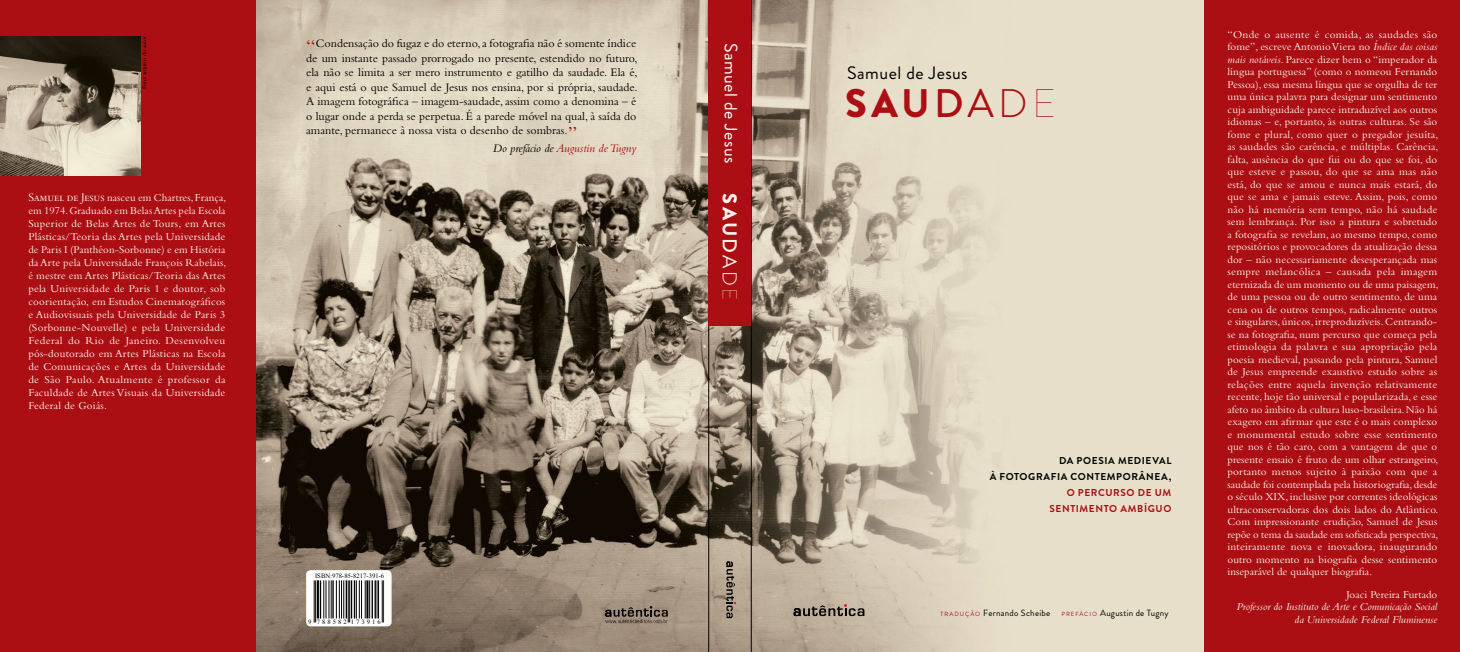
<style>
.page{position:relative;width:1460px;height:652px;background:#fff}
.page>*{position:absolute;margin:0;border:0;box-sizing:border-box;transform-origin:0 0}
.t1{font:900 39.9px "Brandon Grotesque";color:#ab0f14}
.t2{font:900 20px "Brandon Grotesque";color:#fef1eb}
.t3{font:18px "Brandon Grotesque";letter-spacing:.03em;color:#000}
.t4{font:18px "Brandon Grotesque";color:#fff}
.t5{font:12px/14.5px "Bembo Std";color:#000;text-align:justify}
.t6{font:italic 12px "Bembo Std";color:#ab0f14}
.t7{font:11px/12.5px "Bembo Std";letter-spacing:.01em;color:#fef1eb;text-align:justify}
.t8{font:italic 11px "Bembo Std";color:#fef1eb}
.t9{font:700 10px/16px "Brandon Grotesque";letter-spacing:.065em;color:#000;text-align:right}
.t10{font:700 10px/16px "Brandon Grotesque";letter-spacing:.06em;color:#ab0f14;text-align:right}
.t11{font:9px "Brandon Grotesque";letter-spacing:.03em;color:#000}
.t12{font:6.7px "Times New Roman";color:#000}
.t13{font:6.7px "Times New Roman";letter-spacing:.3em;color:#000}
.t14{font:6px "Bembo Std";color:#000}
.s1{font-style:italic}
.s2{font-size:20px;color:#ab0f14}
.s3{color:#000}
.s4{font-weight:700}
.s5{font-weight:500}
.s6{font-weight:400}
.s7{font-weight:300}
.s8{font-weight:100}
.s9{font-size:12px}
.s10{font-size:6px;color:#ab0f14}
</style>
<div class="page">
<img style="left:255px;top:0;width:950px;height:652px">
<svg style="left:793px;top:604px;width:71px;height:12px"></svg>
<svg style="left:726px;top:561px;width:10px;height:57px"></svg>
<hr style="left:708px;top:0;width:1px;height:652px;background:#000">
<hr style="left:751px;top:0;width:1px;height:652px;background:#000">
<div style="left:1205px;top:0;width:255px;height:652px;background:#ab0f14"></div>
<div style="left:0;top:0;width:255px;height:652px;background:#ab0f14"></div>
<div style="left:708px;top:0;width:43px;height:326px;background:#ab0f14"></div>
<img style="left:0;top:36px;width:140px;height:140px">
<svg style="left:306px;top:570px;width:86px;height:56px"></svg>
<hr style="left:315px;top:580px;width:1px;height:42px;background:#000">
<hr style="left:314px;top:580px;width:1px;height:42px;background:#000">
<hr style="left:317px;top:580px;width:2px;height:38px;background:#000">
<hr style="left:320px;top:580px;width:1px;height:38px;background:#000">
<hr style="left:331px;top:580px;width:1px;height:38px;background:#000">
<hr style="left:329px;top:580px;width:1px;height:38px;background:#000">
<hr style="left:326px;top:580px;width:1px;height:38px;background:#000">
<hr style="left:323px;top:580px;width:1px;height:38px;background:#000">
<hr style="left:332px;top:580px;width:2px;height:38px;background:#000">
<hr style="left:343px;top:580px;width:1px;height:38px;background:#000">
<hr style="left:341px;top:580px;width:1px;height:38px;background:#000">
<hr style="left:339px;top:580px;width:1px;height:38px;background:#000">
<hr style="left:336px;top:580px;width:1px;height:38px;background:#000">
<hr style="left:346px;top:580px;width:1px;height:38px;background:#000">
<hr style="left:349px;top:580px;width:1px;height:42px;background:#000">
<hr style="left:348px;top:580px;width:1px;height:42px;background:#000">
<hr style="left:354px;top:580px;width:1px;height:38px;background:#000">
<hr style="left:351px;top:580px;width:1px;height:38px;background:#000">
<hr style="left:365px;top:580px;width:1px;height:38px;background:#000">
<hr style="left:361px;top:580px;width:1px;height:38px;background:#000">
<hr style="left:359px;top:580px;width:1px;height:38px;background:#000">
<hr style="left:356px;top:580px;width:1px;height:38px;background:#000">
<hr style="left:366px;top:580px;width:2px;height:38px;background:#000">
<hr style="left:369px;top:580px;width:1px;height:38px;background:#000">
<hr style="left:374px;top:580px;width:2px;height:38px;background:#000">
<hr style="left:372px;top:580px;width:1px;height:38px;background:#000">
<hr style="left:383px;top:580px;width:1px;height:42px;background:#000">
<hr style="left:382px;top:580px;width:1px;height:42px;background:#000">
<hr style="left:378px;top:580px;width:1px;height:38px;background:#000">
<hr style="left:377px;top:580px;width:1px;height:38px;background:#000">
<svg style="left:605px;top:606px;width:63px;height:17px"></svg>
<p class="t7" style="left:1227px;top:28px;width:212px;text-align:left">“Onde o ausente é comida, as saudades são fome”, escreve Antonio Viera no <span class="s1">Índice das coisas mais notáveis</span>. Parece dizer bem o “imperador da língua portuguesa” (como o nomeou Fernando Pessoa), essa mesma língua que se orgulha de ter uma única palavra para designar um sentimento cuja ambiguidade parece intraduzível aos outros idiomas – e, portanto, às outras culturas. Se são fome e plural, como quer o pregador jesuíta, as saudades são carência, e múltiplas. Carência, falta, ausência do que fui ou do que se foi, do que esteve e passou, do que se ama mas não está, do que se amou e nunca mais estará, do que se ama e jamais esteve. Assim, pois, como não há memória sem tempo, não há saudade sem lembrança. Por isso a pintura e sobretudo a fotografia se revelam, ao mesmo tempo, como repositórios e provocadores da atualização dessa dor – não necessariamente desesperançada mas sempre melancólica – causada pela imagem eternizada de um momento ou de uma paisagem, de uma pessoa ou de outro sentimento, de uma cena ou de outros tempos, radicalmente outros e singulares, únicos, irreproduzíveis. Centrando&shy;se na fotografia, num percurso que começa pela etimologia da palavra e sua apropriação pela poesia medieval, passando pela pintura, Samuel de Jesus empreende exaustivo estudo sobre as relações entre aquela invenção relativamente recente, hoje tão universal e popularizada, e esse afeto no âmbito da cultura luso-brasileira. Não há exagero em afirmar que este é o mais complexo e monumental estudo sobre esse sentimento que nos é tão caro, com a vantagem de que o presente ensaio é fruto de um olhar estrangeiro, portanto menos sujeito à paixão com que a saudade foi contemplada pela historiografia, desde o século XIX, inclusive por correntes ideológicas ultraconservadoras dos dois lados do Atlântico.<br>Com impressionante erudição, Samuel de Jesus repõe o tema da saudade em sofisticada perspectiva, inteiramente nova e inovadora, inaugurando outro momento na biografia desse sentimento inseparável de qualquer biografia.</p>
<p class="t7" style="left:1347px;top:588px;width:92px">Joaci Pereira Furtado</p>
<p class="t8" style="left:1236px;top:600px;width:202px">Professor do Instituto de Arte e Comunicação Social</p>
<p class="t14" style="left:141px;top:89px;width:55px;rotate:-90deg">Foto: arquivo do autor</p>
<p class="t5" style="left:306px;top:36px;width:333px"><span class="s2">“</span>Condensação do fugaz e do eterno, a fotografia não é somente índice de um instante passado prorrogado no presente, estendido no futuro, ela não se limita a ser mero instrumento e gatilho da saudade. Ela é, e aqui está o que Samuel de Jesus nos ensina, por si própria, saudade.<br>A imagem fotográfica – imagem-saudade, assim como a denomina – é o lugar onde a perda se perpetua. É a parede móvel na qual, à saída do amante, permanece à nossa vista o desenho de sombras.<span class="s2">”</span></p>
<p class="t6" style="left:493px;top:141px;width:145px"><span class="s3">Do prefácio de</span> Augustin de Tugny</p>
<h3 class="t4" style="left:743px;top:43px;width:122px;rotate:90deg">Samuel de Jesus</h3>
<h2 class="t2" style="left:744px;top:193px;width:108px;rotate:90deg">Sa<span class="s4">U</span><span class="s5">d</span><span class="s6">a</span><span class="s7">d</span><span class="s8">e</span></h2>
<h3 class="t3" style="left:847px;top:60px;width:122px">Samuel de Jesus</h3>
<h1 class="t1" style="left:845px;top:75px;width:213px">Sa<span class="s4">U</span><span class="s5">d</span><span class="s6">a</span><span class="s7">d</span><span class="s8">e</span></h1>
<p class="t7" style="left:28px;top:191px;width:200px;line-height:13px"><span class="s9">Samuel de Jesus</span> nasceu em Chartres, França, em 1974. Graduado em Belas Artes pela Escola Superior de Belas Artes de Tours, em Artes Plásticas/Teoria das Artes pela Universidade de Paris I (Panthéon-Sorbonne) e em História da Arte pela Universidade François Rabelais, é mestre em Artes Plásticas/Teoria das Artes pela Universidade de Paris 1 e doutor, sob coorientação, em Estudos Cinematográficos e Audiovisuais pela Universidade de Paris 3 (Sorbonne-Nouvelle) e pela Universidade Federal do Rio de Janeiro. Desenvolveu pós-doutorado em Artes Plásticas na Escola de Comunicações e Artes da Universidade de São Paulo. Atualmente é professor da Faculdade de Artes Visuais da Universidade Federal de Goiás.</p>
<p class="t9" style="left:990px;top:453px;width:183px">DA POESIA MEDIEVAL<br>À FOTOGRAFIA CONTEMPORÂNEA,</p>
<p class="t10" style="left:1049px;top:485px;width:123px">O PERCURSO DE UM<br>SENTIMENTO AMBÍGUO</p>
<p class="t12" style="left:315px;top:571px;width:71px">ISBN:978-85-8217-391-6</p>
<p class="t11" style="left:940px;top:607px;width:230px"><span class="s10">Tradução</span> Fernando Scheibe <span class="s10">prefácio</span> Augustin de Tugny</p>
<p class="t13" style="left:308px;top:618px;width:74px">9 788582 173916</p>
<p class="t8" style="left:1294px;top:613px;width:144px">da Universidade Federal Fluminense</p>
</div>
